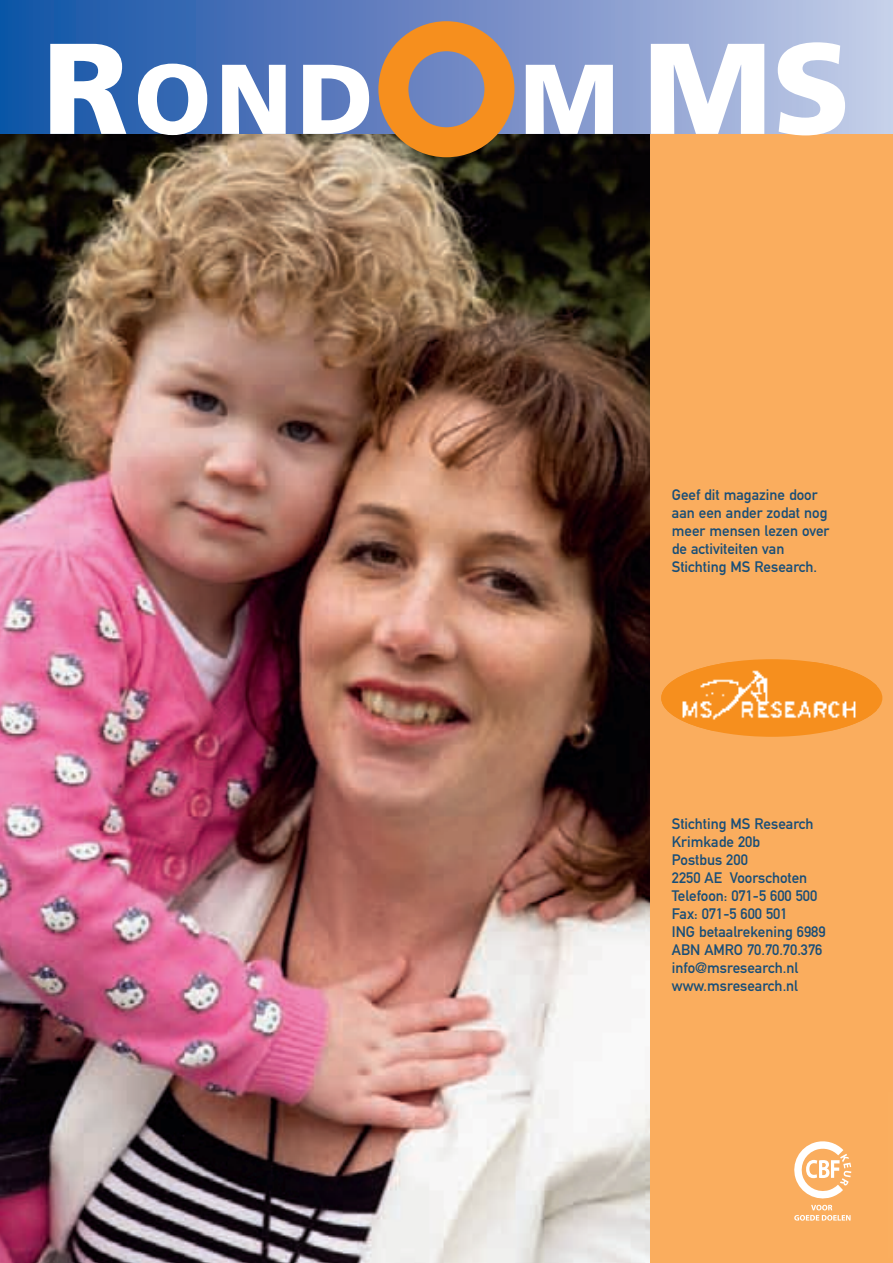
<style>
.page{position:relative;width:893px;height:1263px;background:#fff}
.page>*{position:absolute;margin:0;border:0;box-sizing:border-box;transform-origin:0 0}
.t1{font:900 129px "Frutiger LT Std";color:#fff}
.t2{font:900 99px "Frutiger LT Std";color:#fff}
.t3{font:15px/18px "DIN Mittelschrift Alternate";color:#184e78}
.s1{font-size:129px}
.s2{font-size:99px}
</style>
<div class="page">
<img style="left:0;top:134px;width:651px;height:1129px">
<div style="left:651px;top:134px;width:242px;height:1129px;background:#faad5e"></div>
<svg style="left:794px;top:1141px;width:57px;height:79px"></svg>
<div style="left:661px;top:659px;width:221px;height:78px;background:#f68f1e;border-radius:50%"></div>
<img style="left:661px;top:662px;width:216px;height:69px">
<div style="left:0;top:0;width:893px;height:134px;background:linear-gradient(to right,#134ea4,#c6c9e7)"></div>
<svg style="left:378px;top:21px;width:136px;height:136px;background:#b4865f"></svg>
<h2 class="t2" style="left:43px;top:60px;width:333px"><span class="s1">R</span>OND</h2>
<h1 class="t1" style="left:520px;top:37px;width:333px"><span class="s2">M</span> MS</h1>
<p class="t3" style="left:672px;top:487px;width:159px">Geef dit magazine door aan een ander zodat nog meer mensen lezen over de activiteiten van<br>Stichting MS Research.</p>
<p class="t3" style="left:672px;top:816px;width:155px">Stichting MS Research<br>Krimkade 20b<br>Postbus 200<br>2250 AE Voorschoten<br>Telefoon: 071-5 600 500<br>Fax: 071-5 600 501<br>ING betaalrekening 6989<br>ABN AMRO 70.70.70.376 info@msresearch.nl www.msresearch.nl</p>
</div>
